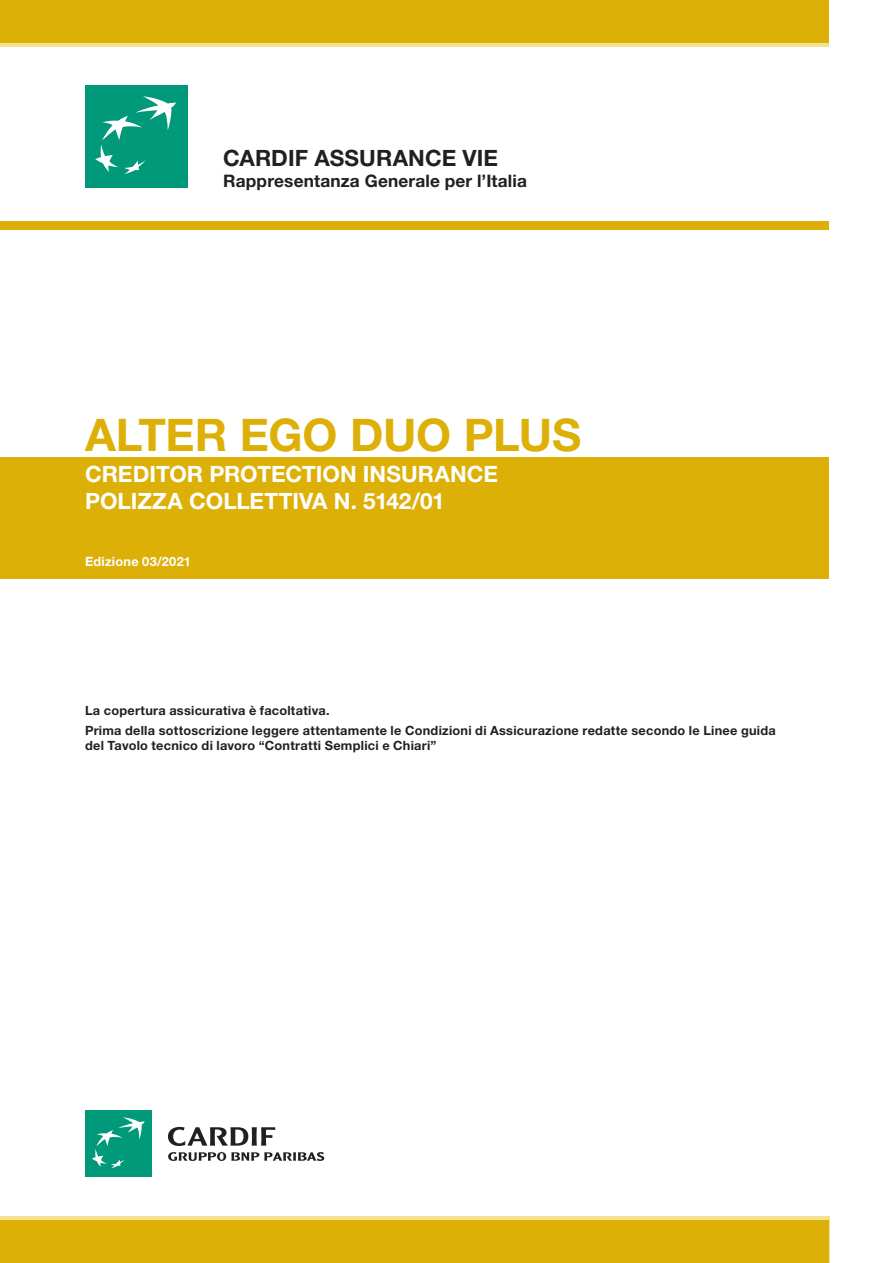
<style>
.page{position:relative;width:893px;height:1263px;background:#fff}
.page>*{position:absolute;margin:0;border:0;box-sizing:border-box;transform-origin:0 0}
.t1{font:700 45px "Helvetica Neue LT Std";letter-spacing:-.005em;color:#ddb008}
.t2{font:700 22.5px/27px "Helvetica Neue LT Std";color:#fff}
.t3{font:700 22.5px "Helvetica Neue LT Std";letter-spacing:.005em;color:#231f20}
.t4{font:700 17.25px "Helvetica Neue LT Std";letter-spacing:.01em;color:#231f20}
.t5{font:700 12.75px/19.5px "Helvetica Neue LT Std";letter-spacing:.02em;color:#231f20}
.t6{font:700 12.75px "Helvetica Neue LT Std";letter-spacing:.02em;color:#fff}
</style>
<div class="page">
<div style="left:0;top:0;width:829px;height:47px;background:#f4e18f"></div>
<div style="left:0;top:1216px;width:829px;height:47px;background:#f4e18f"></div>
<div style="left:0;top:0;width:829px;height:43px;background:#ddb008"></div>
<div style="left:0;top:221px;width:829px;height:9px;background:#ddb008"></div>
<div style="left:0;top:457px;width:829px;height:121px;background:#ddb008"></div>
<div style="left:0;top:1220px;width:829px;height:43px;background:#ddb008"></div>
<div style="left:85px;top:85px;width:102px;height:102px;background:#00997a"></div>
<svg style="left:95px;top:96px;width:81px;height:78px"></svg>
<div style="left:85px;top:1110px;width:67px;height:67px;background:#00997a"></div>
<svg style="left:92px;top:1117px;width:53px;height:51px"></svg>
<svg style="left:168px;top:1152px;width:156px;height:9px"></svg>
<svg style="left:168px;top:1127px;width:107px;height:19px"></svg>
<h2 class="t3" style="left:223px;top:144px;width:276px">CARDIF ASSURANCE VIE</h2>
<h3 class="t4" style="left:223px;top:170px;width:305px">Rappresentanza Generale per l’Italia</h3>
<h1 class="t1" style="left:85px;top:407px;width:498px">ALTER EGO DUO PLUS</h1>
<h2 class="t2" style="left:85px;top:460px;width:415px">CREDITOR PROTECTION INSURANCE<br>POLIZZA COLLETTIVA N. 5142/01</h2>
<p class="t6" style="left:85px;top:554px;width:107px">Edizione 03/2021</p>
<p class="t5" style="left:85px;top:700px;width:692px">La copertura assicurativa è facoltativa.<br>Prima della sottoscrizione leggere attentamente le Condizioni di Assicurazione redatte secondo le Linee guida</p>
<p class="t5" style="left:85px;top:735px;width:353px">del Tavolo tecnico di lavoro “Contratti Semplici e Chiari”</p>
</div>
